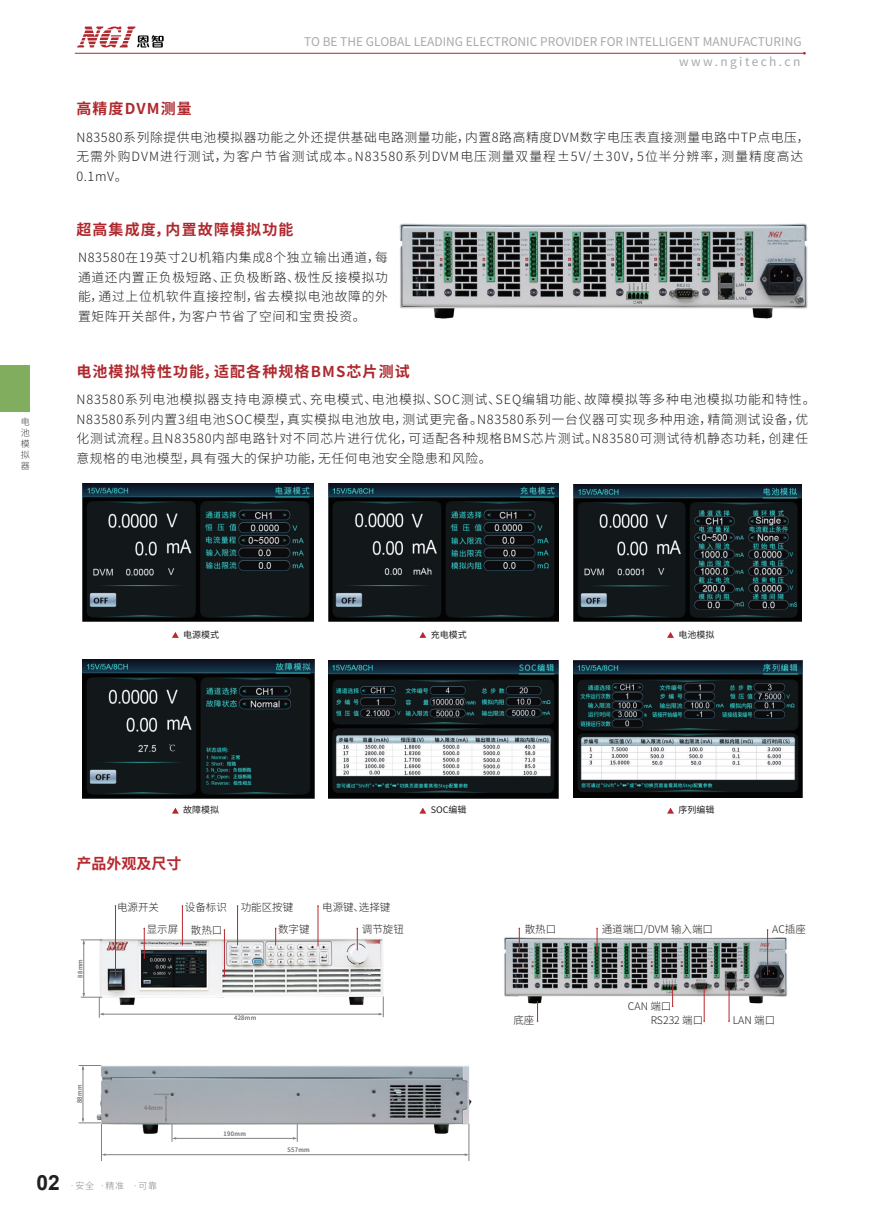
<style>
.page{position:relative;width:893px;height:1212px;background:#fff}
.page>*{position:absolute;margin:0;border:0;box-sizing:border-box;transform-origin:0 0}
.t1{font:700 21px "Arial";color:#231f20}
.t2{font:700 15px "Source Han Sans CN";letter-spacing:.075em;color:#ae292e}
.t3{font:700 15px "Source Han Sans CN";color:#b7282f}
.t4{font:300 12.75px/19.5px "Source Han Sans CN";letter-spacing:.06em;color:#231f20}
.t5{font:12px "Source Han Sans CN";color:#a8a9ad}
.t6{font:12px "Source Han Sans CN";letter-spacing:.2em;color:#a8a9ad}
.t7{font:300 10.5px "Source Han Sans CN";color:#231f20}
.t8{font:9px "Source Han Sans CN";color:#231f20}
.t9{font:300 9px "Source Han Sans CN";color:#86888b}
.t10{font:300 9px/10.8px "Source Han Sans CN";color:#3e3e3f;text-align:justify}
.t11{font:6px "Source Han Sans CN";letter-spacing:.05em;color:#7f8185}
</style>
<div class="page">
<div style="left:0;top:365px;width:30px;height:47px;background:#81ad5e"></div>
<hr style="left:75px;top:53px;width:729px;height:1px;background:#ae292e">
<svg style="left:77px;top:27px;width:87px;height:21px"></svg>
<img style="left:399px;top:223px;width:409px;height:96px">
<img style="left:503px;top:937px;width:285px;height:70px">
<svg style="left:172px;top:632px;width:7px;height:6px"></svg>
<svg style="left:419px;top:632px;width:7px;height:6px"></svg>
<svg style="left:667px;top:632px;width:7px;height:6px"></svg>
<svg style="left:172px;top:808px;width:7px;height:6px"></svg>
<svg style="left:419px;top:808px;width:7px;height:6px"></svg>
<svg style="left:667px;top:808px;width:7px;height:6px"></svg>
<img style="left:99px;top:927px;width:285px;height:87px">
<hr style="left:102px;top:1014px;width:279px;height:1px;background:#7f8185">
<svg style="left:81px;top:993px;width:23px;height:25px"></svg>
<svg style="left:81px;top:939px;width:21px;height:5px"></svg>
<svg style="left:379px;top:997px;width:5px;height:20px"></svg>
<hr style="left:84px;top:941px;width:1px;height:55px;background:#7f8185">
<svg style="left:519px;top:928px;width:1px;height:23px"></svg>
<svg style="left:537px;top:1001px;width:1px;height:21px"></svg>
<svg style="left:672px;top:986px;width:1px;height:21px"></svg>
<hr style="left:704px;top:988px;width:1px;height:33px;background:#b7282f">
<hr style="left:729px;top:988px;width:1px;height:33px;background:#b7282f">
<hr style="left:767px;top:930px;width:1px;height:45px;background:#b7282f">
<svg style="left:596px;top:928px;width:2px;height:24px"></svg>
<hr style="left:105px;top:1154px;width:362px;height:1px;background:#7f8185">
<hr style="left:176px;top:1138px;width:118px;height:1px;background:#7f8185">
<hr style="left:101px;top:1124px;width:1px;height:37px;background:#7f8185">
<svg style="left:293px;top:1134px;width:5px;height:8px"></svg>
<hr style="left:469px;top:1124px;width:1px;height:37px;background:#7f8185">
<svg style="left:79px;top:1118px;width:12px;height:5px"></svg>
<svg style="left:79px;top:1065px;width:12px;height:5px"></svg>
<hr style="left:83px;top:1067px;width:1px;height:53px;background:#7f8185">
<img style="left:91px;top:1065px;width:381px;height:69px">
<svg style="left:154px;top:1094px;width:22px;height:48px"></svg>
<hr style="left:115px;top:906px;width:1px;height:71px;background:#b7282f">
<hr style="left:318px;top:906px;width:1px;height:40px;background:#b7282f">
<hr style="left:182px;top:906px;width:1px;height:39px;background:#b7282f">
<svg style="left:275px;top:928px;width:1px;height:17px"></svg>
<svg style="left:357px;top:928px;width:1px;height:22px"></svg>
<hr style="left:144px;top:928px;width:1px;height:31px;background:#b7282f">
<hr style="left:224px;top:930px;width:1px;height:47px;background:#b7282f">
<hr style="left:237px;top:906px;width:1px;height:39px;background:#b7282f">
<img style="left:574px;top:660px;width:228px;height:138px">
<img style="left:329px;top:660px;width:229px;height:138px">
<img style="left:83px;top:659px;width:231px;height:139px">
<img style="left:574px;top:485px;width:228px;height:137px">
<img style="left:328px;top:483px;width:231px;height:139px">
<img style="left:83px;top:483px;width:230px;height:139px">
<p class="t5" style="left:304px;top:35px;width:499px">TO BE THE GLOBAL LEADING ELECTRONIC PROVIDER FOR INTELLIGENT MANUFACTURING</p>
<p class="t2" style="left:76px;top:100px;width:117px">高精度DVM测量</p>
<p class="t6" style="left:679px;top:55px;width:123px">www.ngitech.cn</p>
<p class="t4" style="left:76px;top:128px;width:735px">N83580系列除提供电池模拟器功能之外还提供基础电路测量功能，内置8路高精度DVM数字电压表直接测量电路中TP点电压，无需外购DVM进行测试，为客户节省测试成本。N83580系列DVM电压测量双量程±5V/±30V，5位半分辨率，测量精度高达<br>0.1mV。</p>
<p class="t2" style="left:76px;top:221px;width:219px">超高集成度，内置故障模拟功能</p>
<p class="t4" style="left:78px;top:248px;width:311px;text-align:justify">N83580在19英寸2U机箱内集成8个独立输出通道，每通道还内置正负极短路、正负极断路、极性反接模拟功能，通过上位机软件直接控制，省去模拟电池故障的外置矩阵开关部件，为客户节省了空间和宝贵投资。</p>
<p class="t10" style="left:21px;top:417px;width:10px">电池模拟器</p>
<p class="t2" style="left:76px;top:363px;width:335px">电池模拟特性功能，适配各种规格BMS芯片测试</p>
<p class="t4" style="left:76px;top:390px;width:741px">N83580系列电池模拟器支持电源模式、充电模式、电池模拟、SOC测试、SEQ编辑功能、故障模拟等多种电池模拟功能和特性。N83580系列内置3组电池SOC模型，真实模拟电池放电，测试更完备。N83580系列一台仪器可实现多种用途，精简测试设备，优化测试流程。且N83580内部电路针对不同芯片进行优化，可适配各种规格BMS芯片测试。N83580可测试待机静态功耗，创建任意规格的电池模型，具有强大的保护功能，无任何电池安全隐患和风险。</p>
<p class="t8" style="left:183px;top:629px;width:37px">电源模式</p>
<p class="t8" style="left:431px;top:629px;width:37px">充电模式</p>
<p class="t8" style="left:678px;top:629px;width:37px">电池模拟</p>
<p class="t8" style="left:183px;top:805px;width:37px">故障模拟</p>
<p class="t8" style="left:431px;top:805px;width:37px">SOC编辑</p>
<p class="t8" style="left:678px;top:805px;width:37px">序列编辑</p>
<p class="t3" style="left:76px;top:854px;width:106px">产品外观及尺寸</p>
<p class="t7" style="left:117px;top:901px;width:43px">电源开关</p>
<p class="t7" style="left:185px;top:901px;width:43px">设备标识</p>
<p class="t7" style="left:241px;top:901px;width:54px">功能区按键</p>
<p class="t11" style="left:77px;top:978px;width:20px;rotate:-90deg">88mm</p>
<p class="t7" style="left:147px;top:924px;width:77px">显示屏 散热口</p>
<p class="t7" style="left:278px;top:923px;width:33px">数字键</p>
<p class="t7" style="left:322px;top:901px;width:70px">电源键、选择键</p>
<p class="t7" style="left:362px;top:923px;width:43px">调节旋钮</p>
<p class="t11" style="left:234px;top:1015px;width:24px">428mm</p>
<p class="t11" style="left:76px;top:1103px;width:20px;rotate:-90deg">88mm</p>
<p class="t11" style="left:144px;top:1104px;width:20px">44mm</p>
<p class="t11" style="left:224px;top:1130px;width:24px">190mm</p>
<p class="t11" style="left:287px;top:1147px;width:24px">557mm</p>
<p class="t7" style="left:525px;top:923px;width:33px">散热口</p>
<p class="t7" style="left:602px;top:923px;width:113px">通道端口/DVM 输入端口</p>
<p class="t7" style="left:772px;top:923px;width:35px">AC插座</p>
<p class="t7" style="left:513px;top:1014px;width:22px">底座</p>
<p class="t7" style="left:628px;top:1000px;width:45px">CAN 端口</p>
<p class="t7" style="left:651px;top:1014px;width:54px">RS232 端口</p>
<p class="t7" style="left:733px;top:1014px;width:44px">LAN 端口</p>
<h1 class="t1" style="left:37px;top:1167px;width:25px">02</h1>
<p class="t9" style="left:70px;top:1180px;width:89px">·安全 ·精准 ·可靠</p>
</div>
